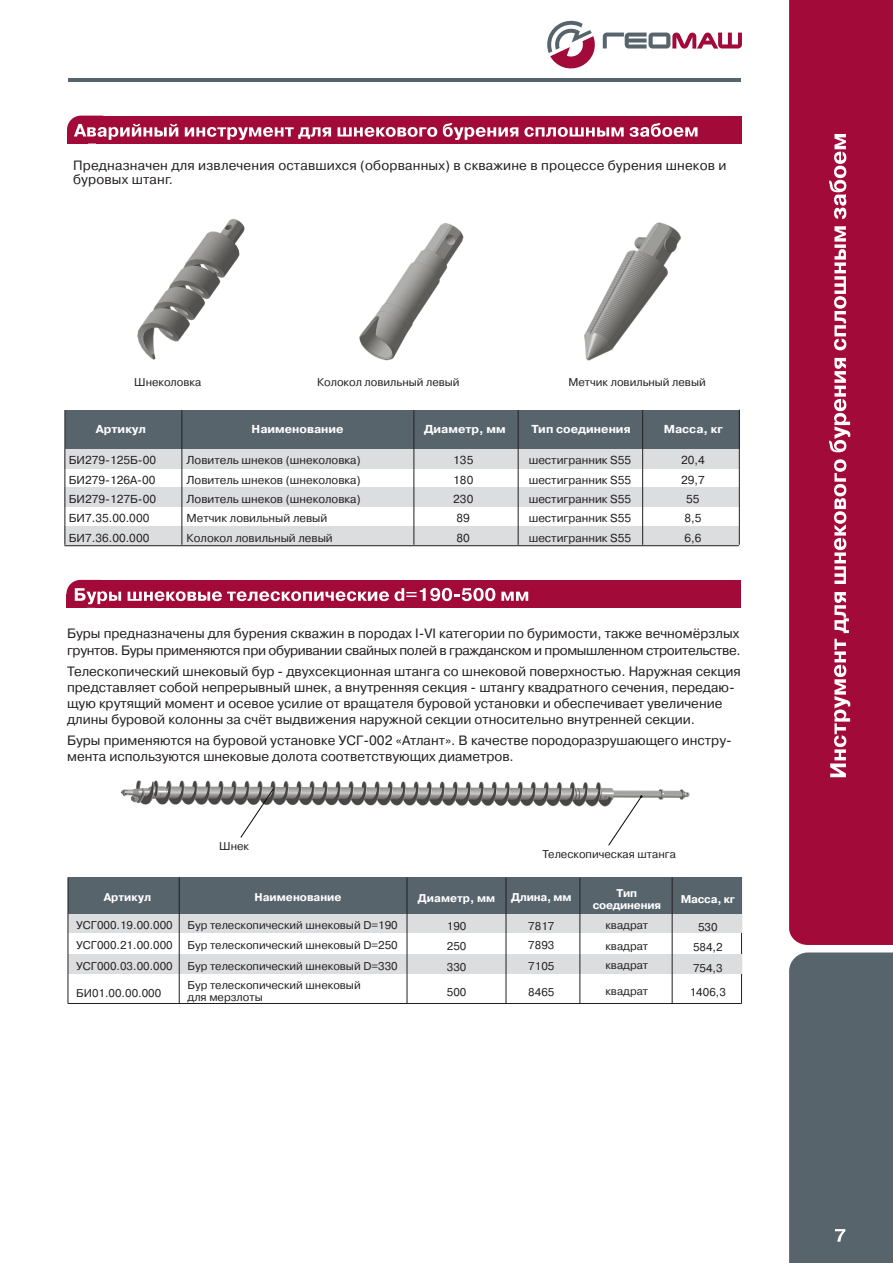
<style>
.page{position:relative;width:893px;height:1263px;background:#fff}
.page>*{position:absolute;margin:0;border:0;box-sizing:border-box;transform-origin:0 0}
.t1{font:13.5px/16.2px "Pragmatica C";color:#231f20}
.t2{font:13.5px/16.2px "Pragmatica C";letter-spacing:-.025em;color:#231f20}
.t3{font:11.55px/19.4px "Pragmatica C";color:#231f20}
.t4{font:700 11.55px "Pragmatica C";color:#fff}
.t5{font:11.25px/19.5px "Pragmatica C";color:#231f20}
.t6{font:700 11.25px "Pragmatica C";color:#fff}
.t7{font:700 11.25px/12px "Pragmatica C";letter-spacing:-.02em;color:#fff;text-align:center}
</style>
<div class="page">
<hr style="left:69px;top:78px;width:672px;height:4px;background:#57646c">
<div style="left:789px;top:0;width:104px;height:945px;background:#a20a3a"></div>
<svg style="left:830px;top:639px;width:20px;height:138px"></svg>
<svg style="left:834px;top:592px;width:15px;height:41px"></svg>
<svg style="left:834px;top:459px;width:12px;height:125px"></svg>
<svg style="left:829px;top:358px;width:21px;height:94px"></svg>
<svg style="left:834px;top:226px;width:12px;height:124px"></svg>
<svg style="left:829px;top:134px;width:17px;height:85px"></svg>
<svg style="left:789px;top:952px;width:104px;height:311px"></svg>
<div style="left:96px;top:116px;width:645px;height:28px;background:#a20a3a"></div>
<div style="left:67px;top:116px;width:48px;height:28px;background:#a20a3a;border-radius:14px"></div>
<div style="left:67px;top:130px;width:21px;height:14px;background:#a20a3a"></div>
<svg style="left:74px;top:124px;width:104px;height:16px"></svg>
<svg style="left:185px;top:127px;width:146px;height:13px"></svg>
<svg style="left:338px;top:127px;width:99px;height:10px"></svg>
<svg style="left:443px;top:123px;width:75px;height:17px"></svg>
<svg style="left:524px;top:123px;width:173px;height:14px"></svg>
<svg style="left:547px;top:20px;width:48px;height:49px"></svg>
<svg style="left:603px;top:33px;width:139px;height:16px"></svg>
<div style="left:64px;top:449px;width:675px;height:19px;background:#dcdddf"></div>
<div style="left:64px;top:488px;width:675px;height:19px;background:#dcdddf"></div>
<div style="left:64px;top:526px;width:675px;height:20px;background:#dcdddf"></div>
<div style="left:65px;top:410px;width:674px;height:39px;background:#57646c"></div>
<img style="left:359px;top:223px;width:105px;height:138px">
<img style="left:137px;top:218px;width:108px;height:142px">
<img style="left:584px;top:222px;width:97px;height:139px">
<div style="left:96px;top:580px;width:645px;height:28px;background:#a20a3a"></div>
<div style="left:66px;top:580px;width:48px;height:28px;background:#a20a3a;border-radius:14px"></div>
<div style="left:66px;top:594px;width:21px;height:14px;background:#a20a3a"></div>
<svg style="left:75px;top:588px;width:46px;height:16px"></svg>
<svg style="left:128px;top:591px;width:261px;height:10px"></svg>
<svg style="left:395px;top:588px;width:100px;height:13px"></svg>
<svg style="left:501px;top:592px;width:27px;height:9px"></svg>
<div style="left:68px;top:914px;width:673px;height:19px;background:#dcdddf"></div>
<div style="left:68px;top:954px;width:673px;height:20px;background:#dcdddf"></div>
<div style="left:68px;top:877px;width:673px;height:37px;background:#57646c"></div>
<img style="left:120px;top:780px;width:570px;height:27px">
<svg style="left:240px;top:788px;width:34px;height:50px"></svg>
<svg style="left:608px;top:796px;width:34px;height:50px"></svg>
<p class="t1" style="left:73px;top:159px;width:655px;line-height:13.5px">Предназначен для извлечения оставшихся (оборванных) в скважине в процессе бурения шнеков и буровых штанг.</p>
<p class="t5" style="left:134px;top:372px;width:69px">Шнеколовка</p>
<p class="t5" style="left:317px;top:372px;width:144px">Колокол ловильный левый</p>
<p class="t5" style="left:569px;top:373px;width:139px">Метчик ловильный левый</p>
<p class="t4" style="left:96px;top:422px;width:52px">Артикул</p>
<p class="t4" style="left:252px;top:422px;width:94px">Наименование</p>
<p class="t4" style="left:424px;top:422px;width:83px">Диаметр, мм</p>
<p class="t4" style="left:531px;top:423px;width:101px">Тип соединения</p>
<p class="t4" style="left:664px;top:422px;width:61px">Масса, кг</p>
<p class="t3" style="left:69px;top:451px;width:89px">БИ279-125Б-00<br>БИ279-126А-00<br>БИ279-127Б-00<br>БИ7.35.00.000<br>БИ7.36.00.000</p>
<p class="t3" style="left:529px;top:451px;width:104px;text-align:justify">шестигранник S55 шестигранник S55 шестигранник S55 шестигранник S55 шестигранник S55</p>
<p class="t3" style="left:681px;top:451px;width:25px;text-align:center">20,4<br>29,7<br>55<br>8,5<br>6,6</p>
<p class="t3" style="left:187px;top:451px;width:176px">Ловитель шнеков (шнеколовка)<br>Ловитель шнеков (шнеколовка)<br>Ловитель шнеков (шнеколовка)<br>Метчик ловильный левый<br>Колокол ловильный левый</p>
<p class="t3" style="left:453px;top:451px;width:22px">135<br>180<br>230<br>89<br>80</p>
<p class="t2" style="left:67px;top:626px;width:675px">Буры предназначены для бурения скважин в породах I-VI категории по буримости, также вечномёрзлых грунтов. Буры применяются при обуривании свайных полей в гражданском и промышленном строительстве.</p>
<p class="t1" style="left:67px;top:663px;width:675px">Телескопический шнековый бур - двухсекционная штанга со шнековой поверхностью. Наружная секция представляет собой непрерывный шнек, а внутренняя секция - штангу квадратного сечения, передаю&shy;щую крутящий момент и осевое усилие от вращателя буровой установки и обеспечивает увеличение длины буровой колонны за счёт выдвижения наружной секции относительно внутренней секции.</p>
<p class="t1" style="left:67px;top:732px;width:666px">Буры применяются на буровой установке УСГ-002 «Атлант». В качестве породоразрушающего инстру&shy;мента используются шнековые долота соответствующих диаметров.</p>
<p class="t5" style="left:219px;top:837px;width:31px">Шнек</p>
<p class="t6" style="left:104px;top:890px;width:49px">Артикул</p>
<p class="t5" style="left:76px;top:915px;width:98px">УСГ000.19.00.000<br>УСГ000.21.00.000</p>
<p class="t5" style="left:76px;top:956px;width:98px">УСГ000.03.00.000</p>
<p class="t5" style="left:76px;top:983px;width:86px">БИ01.00.00.000</p>
<p class="t6" style="left:254px;top:890px;width:89px">Наименование</p>
<p class="t5" style="left:188px;top:915px;width:212px">Бур телескопический шнековый D=190<br>Бур телескопический шнековый D=250</p>
<p class="t5" style="left:188px;top:956px;width:212px">Бур телескопический шнековый D=330<br>Бур телескопический шнековый</p>
<p class="t5" style="left:188px;top:987px;width:77px">для мерзлоты</p>
<p class="t6" style="left:418px;top:891px;width:79px">Диаметр, мм</p>
<p class="t5" style="left:447px;top:917px;width:21px">190<br>250</p>
<p class="t5" style="left:447px;top:957px;width:21px">330</p>
<p class="t5" style="left:447px;top:983px;width:21px">500</p>
<p class="t5" style="left:543px;top:844px;width:135px">Телескопическая штанга</p>
<p class="t6" style="left:511px;top:891px;width:62px">Длина, мм</p>
<p class="t5" style="left:528px;top:916px;width:28px">7817<br>7893</p>
<p class="t5" style="left:528px;top:957px;width:28px">7105</p>
<p class="t5" style="left:528px;top:982px;width:28px">8465</p>
<p class="t7" style="left:593px;top:887px;width:70px">Тип соединения</p>
<p class="t5" style="left:605px;top:914px;width:44px;line-height:21px">квадрат квадрат</p>
<p class="t5" style="left:605px;top:956px;width:44px">квадрат</p>
<p class="t5" style="left:605px;top:981px;width:44px">квадрат</p>
<p class="t6" style="left:681px;top:892px;width:56px">Масса, кг</p>
<p class="t5" style="left:693px;top:917px;width:31px;text-align:center">530<br>584,2</p>
<p class="t5" style="left:690px;top:956px;width:38px;line-height:24px">754,3<br>1406,3</p>
</div>
